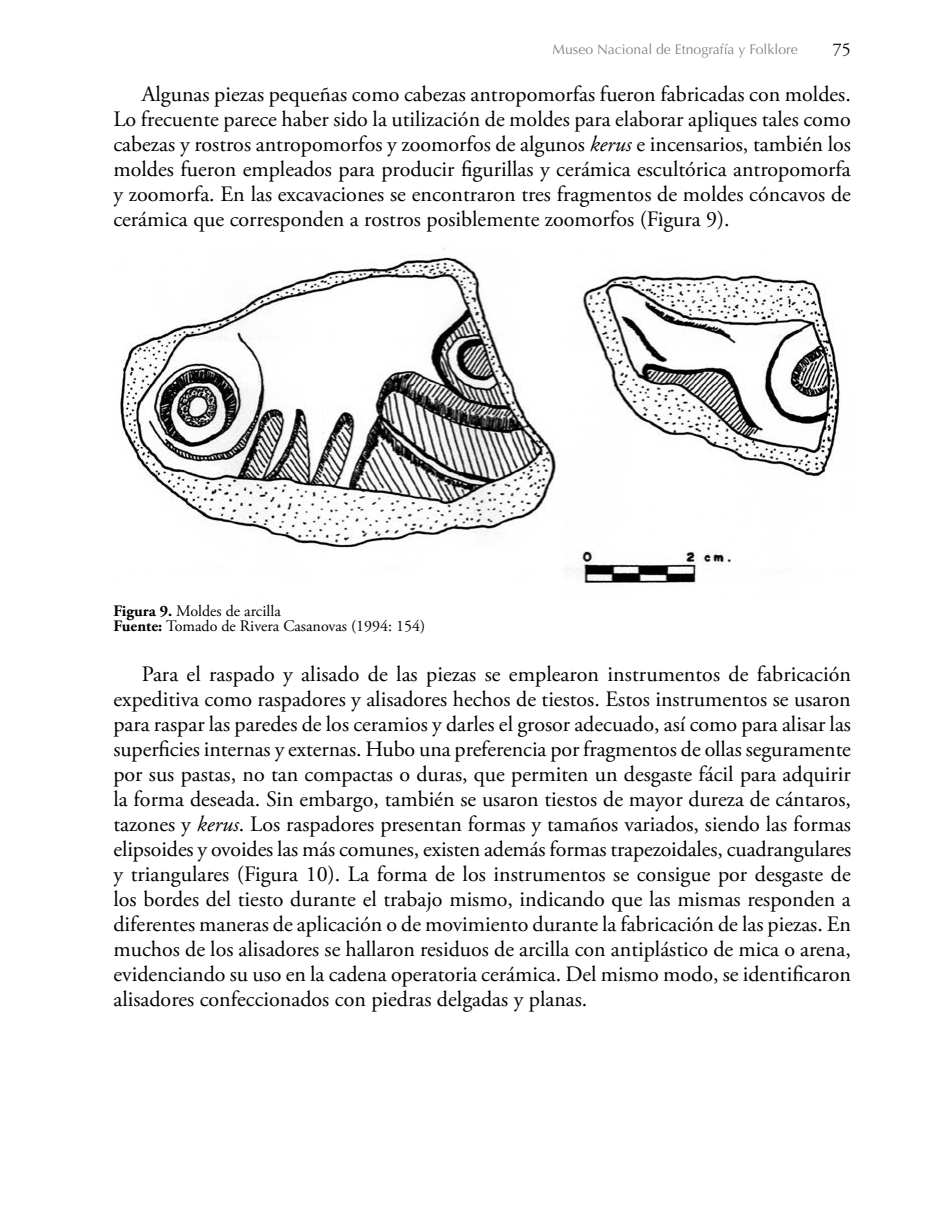
<style>
.page{position:relative;width:936px;height:1219px;background:#fff}
.page>*{position:absolute;margin:0;border:0;box-sizing:border-box;transform-origin:0 0}
.t1{font:22px/25px "Adobe Garamond Pro";color:#000;text-align:justify}
.t2{font:18px "Adobe Garamond Pro";color:#000}
.t3{font:16px/15px "Adobe Garamond Pro";color:#000}
.t4{font:14px "Optima LT Std";color:#878787}
.s1{font-style:italic}
.s2{font-weight:700}
</style>
<div class="page">
<img style="left:120px;top:248px;width:722px;height:336px">
<p class="t4" style="left:552px;top:41px;width:247px">Museo Nacional de Etnografía y Folklore</p>
<p class="t2" style="left:832px;top:38px;width:19px">75</p>
<p class="t1" style="left:113px;top:82px;width:739px;text-indent:28px">Algunas piezas pequeñas como cabezas antropomorfas fueron fabricadas con moldes.<br>Lo frecuente parece haber sido la utilización de moldes para elaborar apliques tales como cabezas y rostros antropomorfos y zoomorfos de algunos <span class="s1">kerus</span> e incensarios, también los moldes fueron empleados para producir figurillas y cerámica escultórica antropomorfa y zoomorfa. En las excavaciones se encontraron tres fragmentos de moldes cóncavos de cerámica que corresponden a rostros posiblemente zoomorfos (Figura 9).</p>
<p class="t3" style="left:113px;top:604px;width:313px"><span class="s2">Figura 9.</span> Moldes de arcilla<br><span class="s2">Fuente:</span> Tomado de Rivera Casanovas (1994: 154)</p>
<p class="t1" style="left:113px;top:662px;width:739px;text-indent:28px">Para el raspado y alisado de las piezas se emplearon instrumentos de fabricación expeditiva como raspadores y alisadores hechos de tiestos. Estos instrumentos se usaron para raspar las paredes de los ceramios y darles el grosor adecuado, así como para alisar las superficies internas y externas. Hubo una preferencia por fragmentos de ollas seguramente por sus pastas, no tan compactas o duras, que permiten un desgaste fácil para adquirir la forma deseada. Sin embargo, también se usaron tiestos de mayor dureza de cántaros, tazones y <span class="s1">kerus</span>. Los raspadores presentan formas y tamaños variados, siendo las formas elipsoides y ovoides las más comunes, existen además formas trapezoidales, cuadrangulares y triangulares (Figura 10). La forma de los instrumentos se consigue por desgaste de los bordes del tiesto durante el trabajo mismo, indicando que las mismas responden a diferentes maneras de aplicación o de movimiento durante la fabricación de las piezas. En muchos de los alisadores se hallaron residuos de arcilla con antiplástico de mica o arena, evidenciando su uso en la cadena operatoria cerámica. Del mismo modo, se identificaron alisadores confeccionados con piedras delgadas y planas.</p>
</div>
